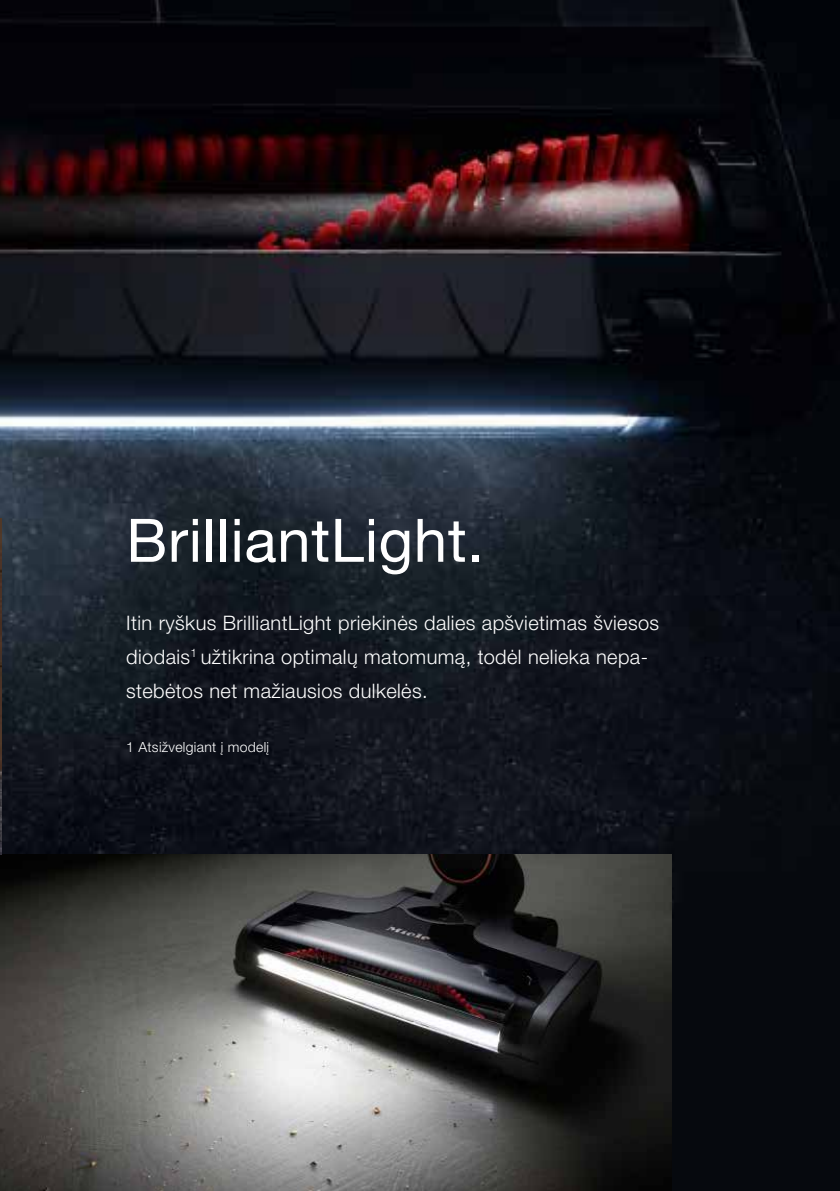
<style>
.page{position:relative;width:840px;height:1191px;background:#fff}
.page>*{position:absolute;margin:0;border:0;box-sizing:border-box;transform-origin:0 0}
.t1{font:60px "Helvetica Neue LTW1 G";letter-spacing:.01em;color:#fff}
.t2{font:300 20px/34px "Helvetica Neue LTW1 G";letter-spacing:.02em;color:#fff}
.t3{font:300 14px "Helvetica Neue LTW1 G";letter-spacing:.02em;color:#fff}
</style>
<div class="page">
<img style="left:0;top:0;width:839px;height:1191px">
<img style="left:0;top:855px;width:670px;height:336px">
<img style="left:0;top:519px;width:1px;height:336px">
<h1 class="t1" style="left:126px;top:503px;width:359px">BrilliantLight.</h1>
<p class="t2" style="left:126px;top:605px;width:534px">Itin ryškus BrilliantLight priekinės dalies apšvietimas šviesos diodais<sup>1</sup> užtikrina optimalų matomumą, todėl nelieka nepa&shy;stebėtos net mažiausios dulkelės.</p>
<p class="t3" style="left:126px;top:738px;width:144px">1 Atsižvelgiant į modelį</p>
</div>
